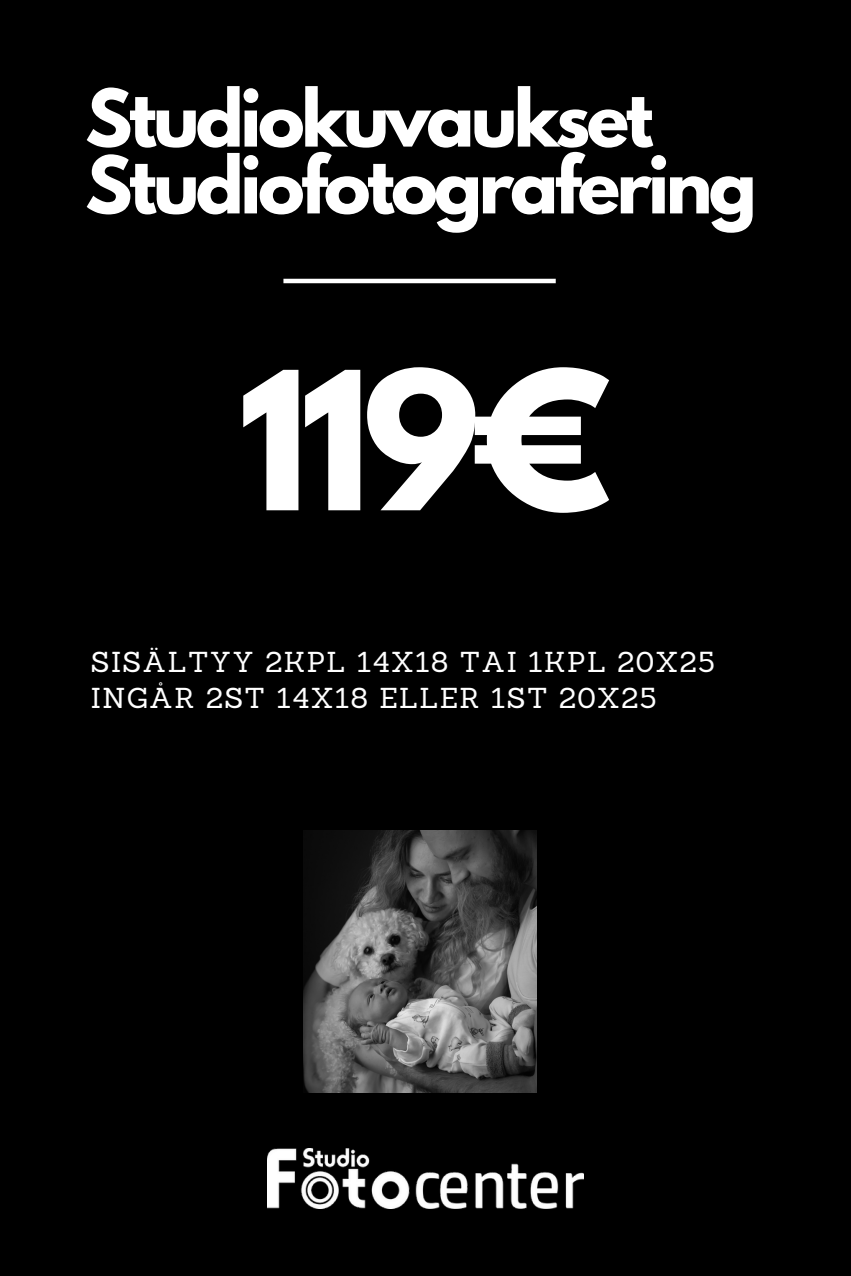
<style>
.page{position:relative;width:851px;height:1276px;background:#fff}
.page>*{position:absolute;margin:0;border:0;box-sizing:border-box;transform-origin:0 0}
.t1{font:700 170.25px "League Spartan";color:#fff}
.t2{font:700 70.35px/66.8px "League Spartan";letter-spacing:-.05em;color:#fff}
.t3{font:28.05px "Sanchez";letter-spacing:.05em;color:#fff}
</style>
<div class="page">
<div style="left:0;top:0;width:850px;height:1276px;background:#000"></div>
<hr style="left:283px;top:279px;width:272px;height:4px;background:#fff">
<img style="left:267px;top:1148px;width:316px;height:61px">
<img style="left:303px;top:830px;width:233px;height:262px">
<p class="t2" style="left:85px;top:94px;width:673px">Studiokuvaukset<br>Studiofotografering</p>
<p class="t1" style="left:238px;top:357px;width:375px">119€</p>
<p class="t3" style="left:91px;top:644px;width:625px">SISÄLTYY 2KPL 14X18 TAI 1KPL 20X25</p>
<p class="t3" style="left:91px;top:680px;width:567px">INGÅR 2ST 14X18 ELLER 1ST 20X25</p>
</div>
